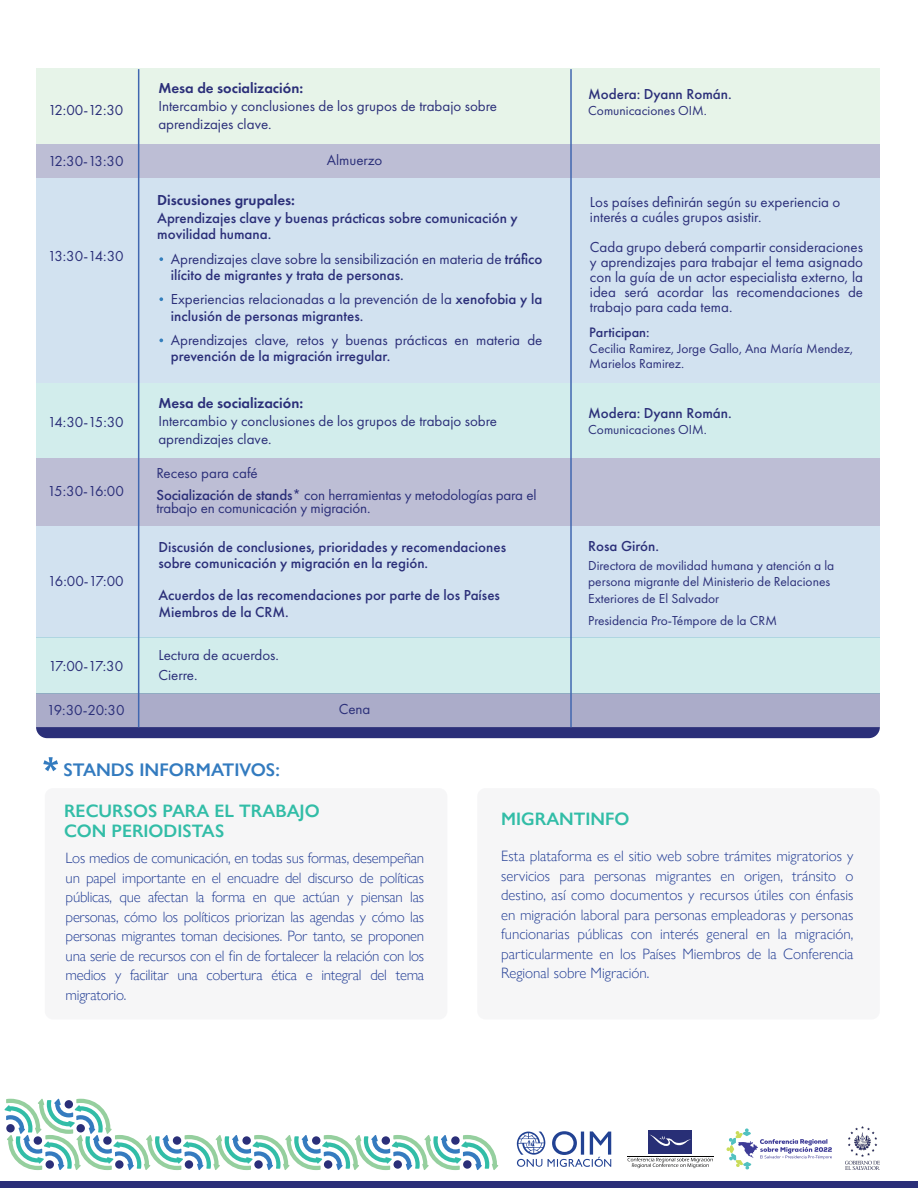
<style>
.page{position:relative;width:918px;height:1188px;background:#fff}
.page>*{position:absolute;margin:0;border:0;box-sizing:border-box;transform-origin:0 0}
.t1{font:600 18.3px "Gill Sans Nova";color:#337bbf}
.t2{font:600 18px/19.5px "Gill Sans Nova";color:#32bda7}
.t3{font:15px/15px "Futura PT";color:#2b2f79}
.t4{font:300 15px/19.5px "Gill Sans Nova";letter-spacing:-.015em;color:#233e95;text-align:justify}
.t5{font:500 15px/16.4px "Futura PT";color:#2b2f79}
.t6{font:600 15px "Futura PT";color:#2b2f79}
.t7{font:500 14.25px "Futura PT";color:#2b2f79}
.t8{font:13.5px/16.5px "Futura PT";color:#2b2f79}
.s1{font-weight:500}
</style>
<div class="page">
<div style="left:36px;top:144px;width:844px;height:34px;background:#bdbed5"></div>
<div style="left:36px;top:693px;width:844px;height:34px;background:#abacc9"></div>
<div style="left:36px;top:68px;width:844px;height:76px;background:#e7f4e9"></div>
<div style="left:36px;top:458px;width:844px;height:68px;background:#bdbed5"></div>
<div style="left:36px;top:383px;width:844px;height:75px;background:#d2edec"></div>
<div style="left:36px;top:526px;width:844px;height:111px;background:#d2e2f0"></div>
<div style="left:36px;top:637px;width:844px;height:56px;background:#d2edec"></div>
<svg style="left:36px;top:727px;width:844px;height:11px;background:#2d317a"></svg>
<div style="left:36px;top:178px;width:844px;height:205px;background:#d2e2f0"></div>
<div style="left:45px;top:788px;width:402px;height:232px;background:#f6f6f7;border-radius:8px"></div>
<div style="left:477px;top:788px;width:403px;height:232px;background:#f6f6f7;border-radius:8px"></div>
<hr style="left:138px;top:69px;width:1px;height:658px;background:#4167b0">
<hr style="left:570px;top:69px;width:2px;height:658px;background:#4167b0">
<svg style="left:43px;top:757px;width:15px;height:14px"></svg>
<svg style="left:159px;top:257px;width:4px;height:4px"></svg>
<svg style="left:159px;top:339px;width:4px;height:3px"></svg>
<svg style="left:159px;top:297px;width:4px;height:4px"></svg>
<svg style="left:4px;top:1099px;width:494px;height:71px"></svg>
<svg style="left:517px;top:1131px;width:94px;height:36px"></svg>
<div style="left:0;top:1181px;width:918px;height:7px;background:#2b2f79"></div>
<div style="left:648px;top:1130px;width:44px;height:23px;background:#282f76"></div>
<svg style="left:650px;top:1135px;width:41px;height:11px"></svg>
<svg style="left:628px;top:1158px;width:85px;height:10px"></svg>
<hr style="left:627px;top:1156px;width:86px;height:1px;background:#050504">
<img style="left:845px;top:1127px;width:35px;height:42px">
<svg style="left:726px;top:1128px;width:106px;height:42px"></svg>
<p class="t3" style="left:48px;top:103px;width:77px">12:00-12:30</p>
<p class="t6" style="left:158px;top:78px;width:146px">Mesa de socialización:</p>
<p class="t3" style="left:158px;top:97px;width:340px;line-height:18px">Intercambio y conclusiones de los grupos de trabajo sobre aprendizajes clave.</p>
<p class="t3" style="left:48px;top:153px;width:77px">12:30-13:30</p>
<p class="t3" style="left:327px;top:152px;width:57px">Almuerzo</p>
<p class="t6" style="left:157px;top:190px;width:139px">Discusiones grupales:</p>
<p class="t5" style="left:157px;top:210px;width:362px">Aprendizajes clave y buenas prácticas sobre comunicación y movilidad humana.</p>
<p class="t3" style="left:48px;top:248px;width:77px">13:30-14:30</p>
<p class="t3" style="left:171px;top:251px;width:373px;line-height:16.5px">Aprendizajes clave sobre la sensibilización en materia de <span class="s1">tráfico ilícito de migrantes y trata de personas.</span></p>
<p class="t3" style="left:171px;top:291px;width:373px;line-height:16.5px">Experiencias relacionadas a la prevención de la <span class="s1">xenofobia y la inclusión de personas migrantes.</span></p>
<p class="t3" style="left:171px;top:332px;width:373px">Aprendizajes clave, retos y buenas prácticas en materia de</p>
<p class="t5" style="left:171px;top:348px;width:221px">prevención de la migración irregular.</p>
<p class="t3" style="left:48px;top:415px;width:78px">14:30-15:30</p>
<p class="t3" style="left:48px;top:483px;width:78px">15:30-16:00</p>
<p class="t3" style="left:48px;top:573px;width:77px">16:00-17:00</p>
<p class="t3" style="left:48px;top:658px;width:76px">17:00-17:30</p>
<p class="t6" style="left:158px;top:394px;width:146px">Mesa de socialización:</p>
<p class="t3" style="left:158px;top:412px;width:340px;line-height:18px">Intercambio y conclusiones de los grupos de trabajo sobre aprendizajes clave.</p>
<p class="t3" style="left:156px;top:462px;width:382px;line-height:21.6px">Receso para café<br><span class="s1">Socialización de stands</span>* con herramientas y metodologías para el</p>
<p class="t3" style="left:156px;top:500px;width:216px">trabajo en comunicación y migración.</p>
<p class="t5" style="left:158px;top:539px;width:349px">Discusión de conclusiones, prioridades y recomendaciones sobre comunicación y migración en la región.</p>
<p class="t5" style="left:158px;top:587px;width:343px">Acuerdos de las recomendaciones por parte de los Países<br>Miembros de la CRM.</p>
<p class="t3" style="left:158px;top:645px;width:122px;line-height:19.5px">Lectura de acuerdos.<br>Cierre.</p>
<p class="t3" style="left:47px;top:702px;width:79px">19:30-20:30</p>
<p class="t3" style="left:339px;top:702px;width:33px">Cena</p>
<p class="t1" style="left:63px;top:759px;width:218px">STANDS INFORMATIVOS:</p>
<p class="t5" style="left:588px;top:86px;width:145px">Modera: Dyann Román.</p>
<p class="t8" style="left:588px;top:102px;width:120px">Comunicaciones OIM.</p>
<p class="t3" style="left:590px;top:194px;width:252px">Los países definirán según su experiencia o interés a cuáles grupos asistir.</p>
<p class="t3" style="left:590px;top:239px;width:275px;text-align:justify">Cada grupo deberá compartir consideraciones y aprendizajes para trabajar el tema asignado con la guía de un actor especialista externo, la idea será acordar las recomendaciones de trabajo para cada tema.</p>
<p class="t7" style="left:589px;top:324px;width:62px">Participan:</p>
<p class="t8" style="left:589px;top:341px;width:265px;line-height:15px">Cecilia Ramirez, Jorge Gallo, Ana María Mendez,<br>Marielos Ramirez.</p>
<p class="t5" style="left:588px;top:405px;width:145px">Modera: Dyann Román.</p>
<p class="t8" style="left:588px;top:422px;width:120px">Comunicaciones OIM.</p>
<p class="t5" style="left:588px;top:538px;width:72px">Rosa Girón.</p>
<p class="t8" style="left:588px;top:557px;width:248px">Directora de movilidad humana y atención a la persona migrante del Ministerio de Relaciones<br>Exteriores de El Salvador</p>
<p class="t8" style="left:588px;top:612px;width:190px">Presidencia Pro-Témpore de la CRM</p>
<p class="t2" style="left:64px;top:801px;width:257px">RECURSOS PARA EL TRABAJO<br>CON PERIODISTAS</p>
<p class="t4" style="left:66px;top:848px;width:360px">Los medios de comunicación, en todas sus formas, desempeñan un papel importante en el encuadre del discurso de políticas públicas, que afectan la forma en que actúan y piensan las personas, cómo los políticos priorizan las agendas y cómo las personas migrantes toman decisiones. Por tanto, se proponen una serie de recursos con el fin de fortalecer la relación con los medios y facilitar una cobertura ética e integral del tema migratorio.</p>
<p class="t2" style="left:501px;top:809px;width:130px">MIGRANTINFO</p>
<p class="t4" style="left:501px;top:846px;width:354px">Esta plataforma es el sitio web sobre trámites migratorios y servicios para personas migrantes en origen, tránsito o destino, así como documentos y recursos útiles con énfasis en migración laboral para personas empleadoras y personas funcionarias públicas con interés general en la migración, particularmente en los Países Miembros de la Conferencia Regional sobre Migración.</p>
</div>
